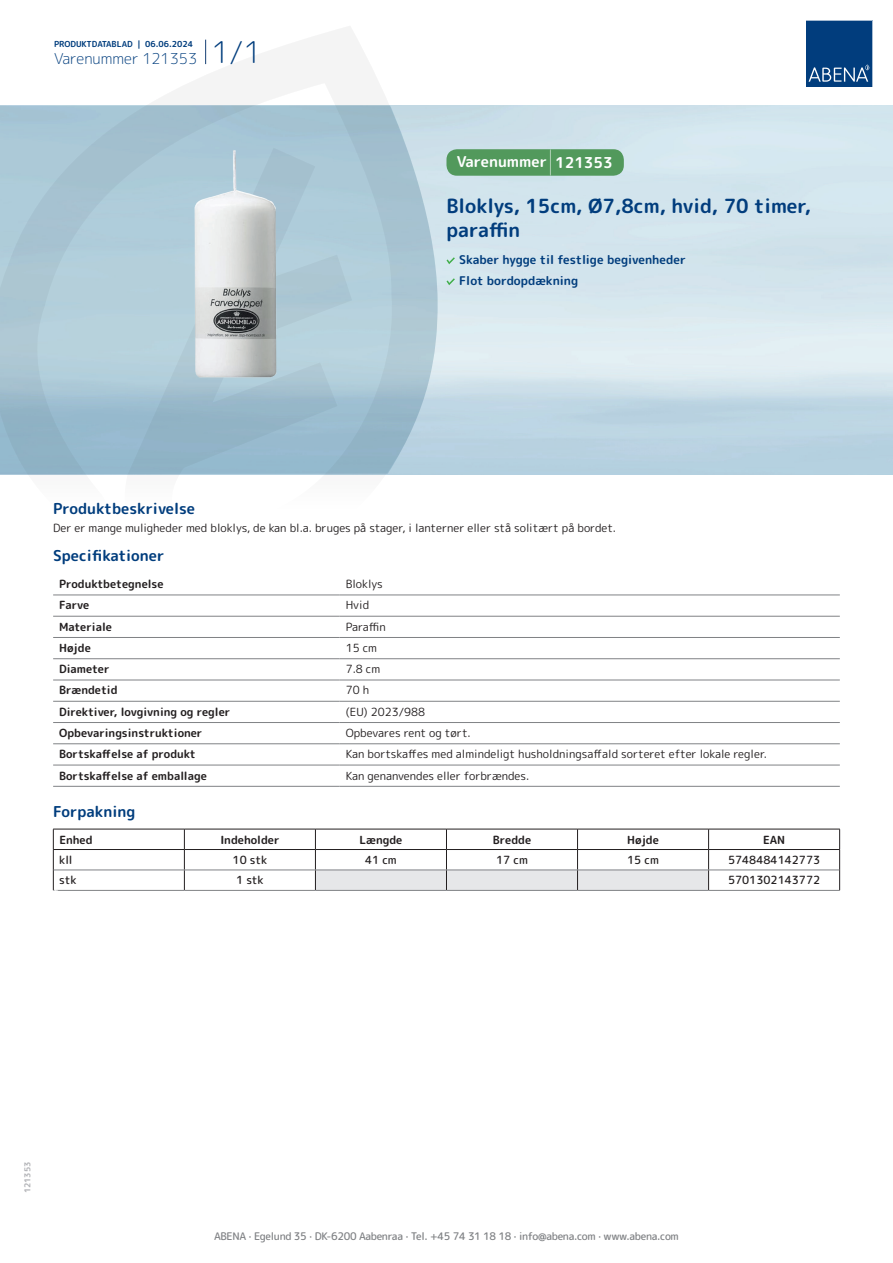
<style>
.page{position:relative;width:893px;height:1263px;background:#fff}
.page>*{position:absolute;margin:0;border:0;box-sizing:border-box;transform-origin:0 0}
.t1{font:700 19.5px/24px "Rounded Mplus 1 c";color:#013d7d}
.t2{font:700 15px "Rounded Mplus 1 c";color:#013d7d}
.t3{font:300 15px "Rounded Mplus 1 c";color:#013d7d}
.t4{font:700 15px "Rounded Mplus 1 c";color:#fff}
.t5{font:700 12px/21px "Rounded Mplus 1 c";color:#013d7d}
.t6{font:11.25px "Rounded Mplus 1 c";color:#231f20}
.t7{font:700 11.25px "Rounded Mplus 1 c";color:#231f20}
.t8{font:500 11.25px "Rounded Mplus 1 c";color:#231f20}
.t9{font:500 10.5px "Rounded Mplus 1 c";letter-spacing:-.03em;color:#808285}
.t10{font:700 10.5px "Rounded Mplus 1 c";color:#fff}
.t11{font:700 8.25px "Rounded Mplus 1 c";color:#013d7d}
.t12{font:700 8.25px "Rounded Mplus 1 c";color:#b2b3b7}
.s1{font-size:30px}
.s2{font-size:25.5px}
</style>
<div class="page">
<svg style="left:0;top:26px;width:439px;height:569px"></svg>
<svg style="left:0;top:106px;width:438px;height:368px;background:#a7c4d3"></svg>
<svg style="left:205px;top:40px;width:1px;height:24px"></svg>
<svg style="left:806px;top:20px;width:67px;height:67px;background:#144b86"></svg>
<img style="left:154px;top:127px;width:170px;height:275px">
<hr style="left:53px;top:595px;width:287px;height:1px;background:#808285">
<hr style="left:340px;top:595px;width:500px;height:1px;background:#808285">
<hr style="left:53px;top:616px;width:287px;height:1px;background:#808285">
<hr style="left:340px;top:616px;width:500px;height:1px;background:#808285">
<hr style="left:53px;top:637px;width:287px;height:1px;background:#808285">
<hr style="left:340px;top:637px;width:500px;height:1px;background:#808285">
<hr style="left:53px;top:658px;width:287px;height:1px;background:#808285">
<hr style="left:340px;top:658px;width:500px;height:1px;background:#808285">
<hr style="left:53px;top:680px;width:287px;height:1px;background:#808285">
<hr style="left:340px;top:680px;width:500px;height:1px;background:#808285">
<hr style="left:53px;top:701px;width:287px;height:1px;background:#808285">
<hr style="left:340px;top:701px;width:500px;height:1px;background:#808285">
<hr style="left:53px;top:722px;width:287px;height:1px;background:#808285">
<hr style="left:340px;top:722px;width:500px;height:1px;background:#808285">
<hr style="left:53px;top:743px;width:287px;height:1px;background:#808285">
<hr style="left:340px;top:743px;width:500px;height:1px;background:#808285">
<hr style="left:53px;top:765px;width:287px;height:1px;background:#808285">
<hr style="left:340px;top:765px;width:500px;height:1px;background:#808285">
<hr style="left:53px;top:786px;width:287px;height:1px;background:#808285">
<hr style="left:340px;top:786px;width:500px;height:1px;background:#808285">
<hr style="left:53px;top:829px;width:131px;height:1px;background:#231f20">
<hr style="left:184px;top:829px;width:131px;height:1px;background:#231f20">
<hr style="left:709px;top:829px;width:131px;height:1px;background:#231f20">
<hr style="left:53px;top:849px;width:131px;height:1px;background:#231f20">
<hr style="left:184px;top:849px;width:131px;height:1px;background:#231f20">
<hr style="left:709px;top:849px;width:131px;height:1px;background:#231f20">
<svg style="left:53px;top:829px;width:1px;height:61px"></svg>
<svg style="left:184px;top:829px;width:1px;height:61px"></svg>
<svg style="left:315px;top:829px;width:394px;height:61px"></svg>
<svg style="left:839px;top:829px;width:1px;height:61px"></svg>
<hr style="left:54px;top:870px;width:130px;height:1px;background:#808285">
<hr style="left:184px;top:870px;width:131px;height:1px;background:#808285">
<hr style="left:315px;top:870px;width:131px;height:1px;background:#808285">
<hr style="left:446px;top:870px;width:131px;height:1px;background:#808285">
<hr style="left:577px;top:870px;width:132px;height:1px;background:#808285">
<hr style="left:709px;top:870px;width:130px;height:1px;background:#808285">
<hr style="left:53px;top:890px;width:131px;height:1px;background:#808285">
<hr style="left:184px;top:890px;width:131px;height:1px;background:#808285">
<hr style="left:315px;top:890px;width:131px;height:1px;background:#808285">
<hr style="left:446px;top:890px;width:131px;height:1px;background:#808285">
<hr style="left:577px;top:890px;width:132px;height:1px;background:#808285">
<hr style="left:709px;top:890px;width:131px;height:1px;background:#808285">
<svg style="left:446px;top:257px;width:9px;height:7px"></svg>
<svg style="left:446px;top:278px;width:9px;height:7px"></svg>
<div style="left:446px;top:149px;width:178px;height:27px;background:#52995c;border-radius:10px"></div>
<p class="t11" style="left:54px;top:38px;width:141px">PRODUKTDATABLAD | 06.06.2024</p>
<h2 class="t3" style="left:54px;top:48px;width:209px">Varenummer 121353 <span class="s1">1/1</span></h2>
<h2 class="t4" style="left:457px;top:151px;width:157px">Varenummer <span class="s2">|</span> 121353</h2>
<h1 class="t1" style="left:446px;top:194px;width:366px">Bloklys, 15cm, Ø7,8cm, hvid, 70 timer, paraffin</h1>
<p class="t5" style="left:459px;top:249px;width:228px">Skaber hygge til festlige begivenheder<br>Flot bordopdækning</p>
<h2 class="t2" style="left:53px;top:498px;width:143px">Produktbeskrivelse</h2>
<p class="t6" style="left:53px;top:520px;width:564px">Der er mange muligheder med bloklys, de kan bl.a. bruges på stager, i lanterner eller stå solitært på bordet.</p>
<h2 class="t2" style="left:53px;top:545px;width:113px">Specifikationer</h2>
<p class="t7" style="left:59px;top:576px;width:106px">Produktbetegnelse</p>
<p class="t6" style="left:346px;top:576px;width:39px">Bloklys</p>
<p class="t7" style="left:59px;top:597px;width:32px">Farve</p>
<p class="t6" style="left:346px;top:597px;width:25px">Hvid</p>
<p class="t7" style="left:59px;top:618px;width:54px">Materiale</p>
<p class="t6" style="left:346px;top:618px;width:41px">Paraffin</p>
<p class="t7" style="left:59px;top:640px;width:33px">Højde</p>
<p class="t6" style="left:346px;top:640px;width:33px">15 cm</p>
<p class="t7" style="left:59px;top:661px;width:52px">Diameter</p>
<p class="t6" style="left:346px;top:661px;width:36px">7.8 cm</p>
<p class="t7" style="left:59px;top:682px;width:60px">Brændetid</p>
<p class="t6" style="left:346px;top:682px;width:25px">70 h</p>
<p class="t7" style="left:59px;top:704px;width:173px">Direktiver, lovgivning og regler</p>
<p class="t6" style="left:346px;top:704px;width:81px">(EU) 2023/988</p>
<p class="t7" style="left:59px;top:725px;width:145px">Opbevaringsinstruktioner</p>
<p class="t6" style="left:346px;top:725px;width:127px">Opbevares rent og tørt.</p>
<p class="t7" style="left:59px;top:746px;width:138px">Bortskaffelse af produkt</p>
<p class="t6" style="left:346px;top:746px;width:423px">Kan bortskaffes med almindeligt husholdningsaffald sorteret efter lokale regler.</p>
<p class="t7" style="left:59px;top:767px;width:149px">Bortskaffelse af emballage</p>
<p class="t6" style="left:346px;top:767px;width:185px">Kan genanvendes eller forbrændes.</p>
<h2 class="t2" style="left:53px;top:800px;width:84px">Forpakning</h2>
<p class="t7" style="left:59px;top:831px;width:35px">Enhed</p>
<p class="t7" style="left:220px;top:831px;width:61px">Indeholder</p>
<p class="t7" style="left:359px;top:831px;width:44px">Længde</p>
<p class="t7" style="left:493px;top:831px;width:40px">Bredde</p>
<p class="t7" style="left:627px;top:831px;width:33px">Højde</p>
<p class="t7" style="left:763px;top:831px;width:24px">EAN</p>
<p class="t8" style="left:59px;top:852px;width:15px">kll</p>
<p class="t8" style="left:233px;top:852px;width:36px">10 stk</p>
<p class="t8" style="left:365px;top:852px;width:33px">41 cm</p>
<p class="t8" style="left:496px;top:852px;width:33px">17 cm</p>
<p class="t8" style="left:627px;top:852px;width:33px">15 cm</p>
<p class="t8" style="left:728px;top:852px;width:94px">5748484142773</p>
<p class="t8" style="left:59px;top:872px;width:19px">stk</p>
<p class="t8" style="left:236px;top:872px;width:29px">1 stk</p>
<p class="t8" style="left:728px;top:872px;width:94px">5701302143772</p>
<p class="t10" style="left:53px;top:886px;width:7px">*</p>
<p class="t12" style="left:22px;top:1193px;width:33px;rotate:-90deg">121353</p>
<p class="t9" style="left:214px;top:1229px;width:466px">ABENA · Egelund 35 · DK-6200 Aabenraa · Tel. +45 74 31 18 18 · info@abena.com · www.abena.com</p>
</div>
